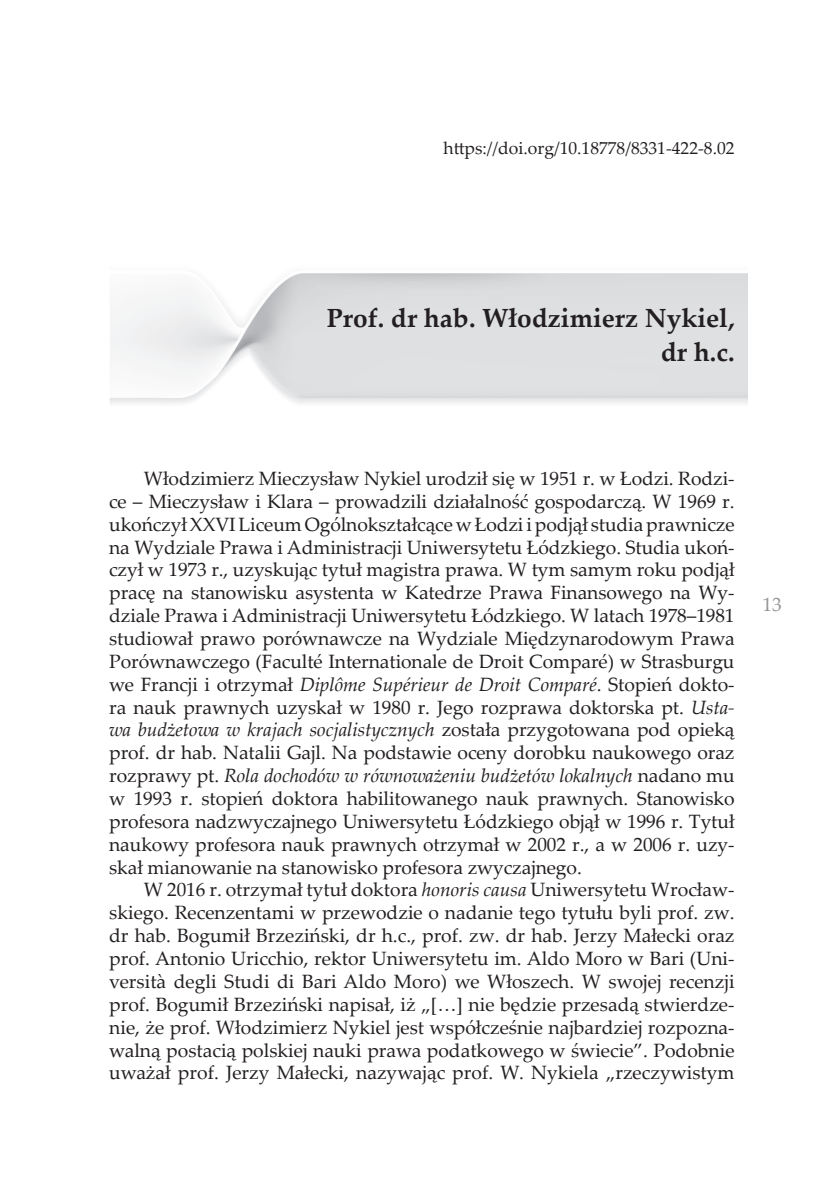
<style>
.page{position:relative;width:819px;height:1181px;background:#fff}
.page>*{position:absolute;margin:0;border:0;box-sizing:border-box;transform-origin:0 0}
.tytul_01{font:700 26.25px/33.2px "Palatino Linotype";color:#231f20;text-align:right}
.tekstowy{font:19.25px/22.9px "Palatino Linotype";letter-spacing:-.005em;color:#231f20;text-align:justify}
.t1{font:19.25px "Palatino Linotype";color:#939598}
.doi{font:17.5px "Palatino Linotype";color:#231f20}
.s1{font-style:italic}
</style>
<div class="page">
<p class="doi" style="left:443px;top:136px;width:292px">https://doi.org/10.18778/8331-422-8.02</p>
<p class="tytul_01" style="left:327px;top:301px;width:409px">Prof. dr hab. Włodzimierz Nykiel, dr h.c.</p>
<p class="tekstowy" style="left:109px;top:466px;width:627px;text-indent:35px">Włodzimierz Mieczysław Nykiel urodził się w 1951 r. w Łodzi. Rodzi&shy;ce – Mieczysław i Klara – prowadzili działalność gospodarczą. W 1969 r. ukończył XXVI Liceum Ogólnokształcące w Łodzi ipodjął studia prawnicze na Wydziale Prawa i Administracji Uniwersytetu Łódzkiego. Studia ukoń&shy;czył w 1973 r., uzyskując tytuł magistra prawa. W tym samym roku podjął pracę na stanowisku asystenta w Katedrze Prawa Finansowego na Wy&shy;dziale Prawa i Administracji Uniwersytetu Łódzkiego. W latach 1978–1981 studiował prawo porównawcze na Wydziale Międzynarodowym Prawa Porównawczego (Faculté Internationale de Droit Comparé) w Strasburgu we Francji i otrzymał <span class="s1">Diplôme Supérieur de Droit Comparé</span>. Stopień dokto&shy;ra nauk prawnych uzyskał w 1980 r. Jego rozprawa doktorska pt. <span class="s1">Usta&shy;wa budżetowa w krajach socjalistycznych</span> została przygotowana pod opieką prof. dr hab. Natalii Gajl. Na podstawie oceny dorobku naukowego oraz rozprawy pt. <span class="s1">Rola dochodów w równoważeniu budżetów lokalnych</span> nadano mu w 1993 r. stopień doktora habilitowanego nauk prawnych. Stanowisko profesora nadzwyczajnego Uniwersytetu Łódzkiego objął w 1996 r. Tytuł naukowy profesora nauk prawnych otrzymał w 2002 r., a w 2006 r. uzy&shy;skał mianowanie na stanowisko profesora zwyczajnego.</p>
<p class="tekstowy" style="left:109px;top:877px;width:627px;text-indent:35px">W 2016 r. otrzymał tytuł doktora <span class="s1">honoris causa</span> Uniwersytetu Wrocław&shy;skiego. Recenzentami w przewodzie o nadanie tego tytułu byli prof. zw. dr hab. Bogumił Brzeziński, dr h.c., prof. zw. dr hab. Jerzy Małecki oraz prof. Antonio Uricchio, rektor Uniwersytetu im. Aldo Moro w Bari (Uni&shy;versità degli Studi di Bari Aldo Moro) we Włoszech. W swojej recenzji prof. Bogumił Brzeziński napisał, iż „[…] nie będzie przesadą stwierdze&shy;nie, że prof. Włodzimierz Nykiel jest współcześnie najbardziej rozpozna&shy;walną postacią polskiej nauki prawa podatkowego w świecie”. Podobnie uważał prof. Jerzy Małecki, nazywając prof. W. Nykiela „rzeczywistym</p>
<p class="t1" style="left:762px;top:591px;width:21px">13</p>
</div>
